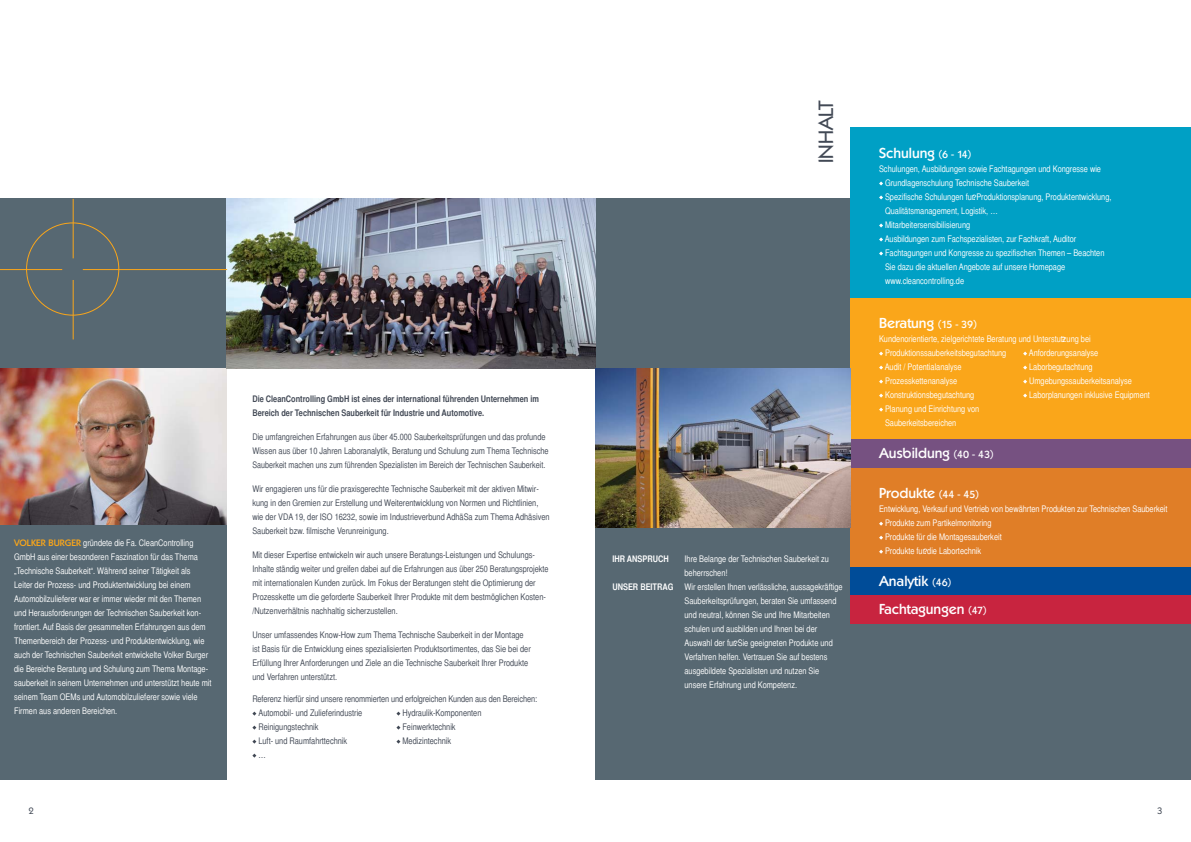
<style>
.page{position:relative;width:1191px;height:842px;background:#fff}
.page>*{position:absolute;margin:0;border:0;box-sizing:border-box;transform-origin:0 0}
.t1{font:20px "Koblenz";color:#424955}
.t2{font:500 14px/28.3px "Koblenz";color:#fff}
.t3{font:9px/14px "Sans Cond";color:#fff}
.t4{font:9px/14px "Sans Cond";color:#424955}
.t5{font:700 9px/14px "Sans Cond";color:#424955}
.t6{font:700 9px "Sans Cond";color:#fff}
.t7{font:9px "Koblenz";color:#424955}
.s1{font-family:"Koblenz";font-weight:500;color:#faa61a}
.s2{font-weight:700}
.s3{font-family:"Courier"}
.s4{font-size:10px}
</style>
<div class="page">
<div style="left:595px;top:198px;width:596px;height:582px;background:#576872"></div>
<div style="left:0;top:198px;width:227px;height:582px;background:#576872"></div>
<div style="left:850px;top:468px;width:341px;height:99px;background:#e07e27"></div>
<img style="left:0;top:369px;width:227px;height:155px">
<img style="left:227px;top:198px;width:368px;height:171px">
<svg style="left:879px;top:550px;width:4px;height:4px"></svg>
<svg style="left:879px;top:536px;width:4px;height:4px"></svg>
<svg style="left:879px;top:522px;width:4px;height:4px"></svg>
<hr style="left:73px;top:199px;width:1px;height:59px;background:#faa61a">
<hr style="left:73px;top:280px;width:1px;height:59px;background:#faa61a">
<hr style="left:0;top:269px;width:62px;height:1px;background:#faa61a">
<svg style="left:26px;top:222px;width:93px;height:94px"></svg>
<hr style="left:83px;top:269px;width:144px;height:1px;background:#faa61a">
<div style="left:850px;top:128px;width:341px;height:170px;background:#00a0c5"></div>
<svg style="left:879px;top:251px;width:4px;height:4px"></svg>
<svg style="left:879px;top:237px;width:4px;height:4px"></svg>
<svg style="left:879px;top:223px;width:4px;height:4px"></svg>
<svg style="left:879px;top:195px;width:4px;height:4px"></svg>
<svg style="left:879px;top:181px;width:4px;height:4px"></svg>
<div style="left:850px;top:298px;width:341px;height:141px;background:#faa61a"></div>
<svg style="left:879px;top:408px;width:4px;height:4px"></svg>
<svg style="left:1023px;top:394px;width:4px;height:4px"></svg>
<svg style="left:879px;top:394px;width:4px;height:4px"></svg>
<svg style="left:1023px;top:380px;width:4px;height:4px"></svg>
<svg style="left:879px;top:380px;width:4px;height:4px"></svg>
<svg style="left:1023px;top:366px;width:4px;height:4px"></svg>
<svg style="left:879px;top:366px;width:4px;height:4px"></svg>
<svg style="left:1023px;top:352px;width:4px;height:4px"></svg>
<svg style="left:879px;top:352px;width:4px;height:4px"></svg>
<div style="left:850px;top:567px;width:341px;height:28px;background:#004c98"></div>
<div style="left:850px;top:595px;width:341px;height:29px;background:#c8243f"></div>
<div style="left:850px;top:439px;width:341px;height:29px;background:#765181"></div>
<img style="left:595px;top:369px;width:255px;height:158px">
<p class="t3" style="left:14px;top:536px;width:199px"><span class="s1">VOLKER BURGER</span> gründete die Fa. CleanControlling GmbH aus einer besonderen Faszination für das Thema „Technische Sauberkeit“. Während seiner Tätigkeit als<br>Leiter der Prozess- und Produktentwicklung bei einem Automobilzulieferer war er immer wieder mit den Themen und Herausforderungen der Technischen Sauberkeit kon&shy;frontiert. Auf Basis der gesammelten Erfahrungen aus dem Themenbereich der Prozess- und Produktentwicklung, wie auch der Technischen Sauberkeit entwickelte Volker Burger die Bereiche Beratung und Schulung zum Thema Montage&shy;sauberkeit in seinem Unternehmen und unterstützt heute mit seinem Team OEMs und Automobilzulieferer sowie viele Firmen aus anderen Bereichen.</p>
<p class="t5" style="left:252px;top:392px;width:288px">Die CleanControlling GmbH ist eines der international führenden Unternehmen im<br>Bereich der Technischen Sauberkeit für Industrie und Automotive.</p>
<p class="t4" style="left:252px;top:430px;width:298px">Die umfangreichen Erfahrungen aus über 45.000 Sauberkeitsprüfungen und das profunde<br>Wissen aus über 10 Jahren Laboranalytik, Beratung und Schulung zum Thema Technische<br>Sauberkeit machen uns zum führenden Spezialisten im Bereich der Technischen Sauberkeit.</p>
<p class="t4" style="left:252px;top:482px;width:299px">Wir engagieren uns für die praxisgerechte Technische Sauberkeit mit der aktiven Mitwir&shy;kung in den Gremien zur Erstellung und Weiterentwicklung von Normen und Richtlinien, wie der VDA 19, der ISO 16232, sowie im Industrieverbund AdhäSa zum Thema Adhäsiven Sauberkeit bzw. filmische Verunreinigung.</p>
<p class="t4" style="left:252px;top:548px;width:298px">Mit dieser Expertise entwickeln wir auch unsere Beratungs-Leistungen und Schulungs-Inhalte ständig weiter und greifen dabei auf die Erfahrungen aus über 250 Beratungsprojekte mit internationalen Kunden zurück. Im Fokus der Beratungen steht die Optimierung der Prozesskette um die geforderte Sauberkeit Ihrer Produkte mit dem bestmöglichen Kosten-/Nutzenverhältnis nachhaltig sicherzustellen.</p>
<p class="t4" style="left:252px;top:628px;width:280px">Unser umfassendes Know-How zum Thema Technische Sauberkeit in der Montage ist Basis für die Entwicklung eines spezialisierten Produktsortimentes, das Sie bei der Erfüllung Ihrer Anforderungen und Ziele an die Technische Sauberkeit Ihrer Produkte und Verfahren unterstützt.</p>
<p class="t4" style="left:258px;top:692px;width:280px;text-indent:-6px">Referenz hierfür sind unsere renommierten und erfolgreichen Kunden aus den Bereichen:<br>Automobil- und Zulieferindustrie</p>
<p class="t4" style="left:402px;top:706px;width:81px">Hydraulik-Komponenten</p>
<p class="t4" style="left:258px;top:720px;width:62px">Reinigungstechnik</p>
<p class="t4" style="left:402px;top:720px;width:55px">Feinwerktechnik</p>
<p class="t4" style="left:258px;top:734px;width:90px">Luft- und Raumfahrttechnik</p>
<p class="t4" style="left:402px;top:734px;width:50px">Medizintechnik</p>
<p class="t4" style="left:258px;top:748px;width:9px">…</p>
<h1 class="t1" style="left:818px;top:163px;width:64px;rotate:-90deg">INHALT</h1>
<p class="t6" style="left:612px;top:555px;width:58px">IHR ANSPRUCH</p>
<p class="t3" style="left:684px;top:552px;width:146px">Ihre Belange der Technischen Sauberkeit zu</p>
<p class="t3" style="left:684px;top:566px;width:44px">beherrschen!</p>
<p class="t3" style="left:612px;top:580px;width:232px"><span class="s2">UNSER BEITRAG</span> Wir erstellen Ihnen verlässliche, aussagekräftige</p>
<p class="t3" style="left:684px;top:594px;width:153px">Sauberkeitsprüfungen, beraten Sie umfassend</p>
<p class="t3" style="left:684px;top:608px;width:147px">und neutral, können Sie und Ihre Mitarbeiten</p>
<p class="t3" style="left:684px;top:622px;width:134px">schulen und ausbilden und Ihnen bei der</p>
<p class="t3" style="left:684px;top:636px;width:150px">Auswahl der fu<span class="s3">?</span>r Sie geeigneten Produkte und</p>
<p class="t3" style="left:684px;top:650px;width:144px">Verfahren helfen. Vertrauen Sie auf bestens</p>
<p class="t3" style="left:684px;top:664px;width:136px">ausgebildete Spezialisten und nutzen Sie</p>
<p class="t3" style="left:684px;top:678px;width:114px">unsere Erfahrung und Kompetenz.</p>
<h2 class="t2" style="left:879px;top:140px;width:94px">Schulung <span class="s4">(6 - 14)</span></h2>
<p class="t3" style="left:884px;top:162px;width:228px;text-indent:-6px">Schulungen, Ausbildungen sowie Fachtagungen und Kongresse wie Grundlagenschulung Technische Sauberkeit<br>Spezifische Schulungen fu<span class="s3">?</span>r Produktionsplanung, Produktentwicklung, Qualitätsmanagement, Logistik, …<br>Mitarbeitersensibilisierung<br>Ausbildungen zum Fachspezialisten, zur Fachkraft, Auditor Fachtagungen und Kongresse zu spezifischen Themen – Beachten Sie dazu die aktuellen Angebote auf unsere Homepage www.cleancontrolling.de</p>
<h2 class="t2" style="left:879px;top:310px;width:99px">Beratung <span class="s4">(15 - 39)</span></h2>
<p class="t3" style="left:885px;top:332px;width:207px;text-indent:-6px">Kundenorientierte, zielgerichtete Beratung und Unterstu<span class="s3">?</span>tzung bei<br>Produktionssauberkeitsbegutachtung</p>
<p class="t3" style="left:1028px;top:346px;width:71px">Anforderungsanalyse</p>
<p class="t3" style="left:884px;top:360px;width:78px">Audit / Potentialanalyse</p>
<p class="t3" style="left:1029px;top:360px;width:65px">Laborbegutachtung</p>
<p class="t3" style="left:885px;top:374px;width:74px">Prozesskettenanalyse</p>
<p class="t3" style="left:1029px;top:374px;width:104px">Umgebungssauberkeitsanalyse</p>
<p class="t3" style="left:885px;top:388px;width:91px">Konstruktionsbegutachtung</p>
<p class="t3" style="left:1029px;top:388px;width:122px">Laborplanungen inklusive Equipment</p>
<p class="t3" style="left:885px;top:402px;width:96px">Planung und Einrichtung von<br>Sauberkeitsbereichen</p>
<h2 class="t2" style="left:879px;top:440px;width:116px">Ausbildung <span class="s4">(40 - 43)</span></h2>
<h2 class="t2" style="left:879px;top:480px;width:101px">Produkte <span class="s4">(44 - 45)</span></h2>
<p class="t3" style="left:885px;top:502px;width:284px;text-indent:-6px">Entwicklung, Verkauf und Vertrieb von bewährten Produkten zur Technischen Sauberkeit Produkte zum Partikelmonitoring<br>Produkte für die Montagesauberkeit<br>Produkte fu<span class="s3">?</span>r die Labortechnik</p>
<h2 class="t2" style="left:879px;top:568px;width:109px">Analytik <span class="s4">(46)<br></span>Fachtagungen <span class="s4">(47)</span></h2>
<p class="t7" style="left:28px;top:808px;width:7px">2</p>
<p class="t7" style="left:1157px;top:808px;width:7px">3</p>
</div>
